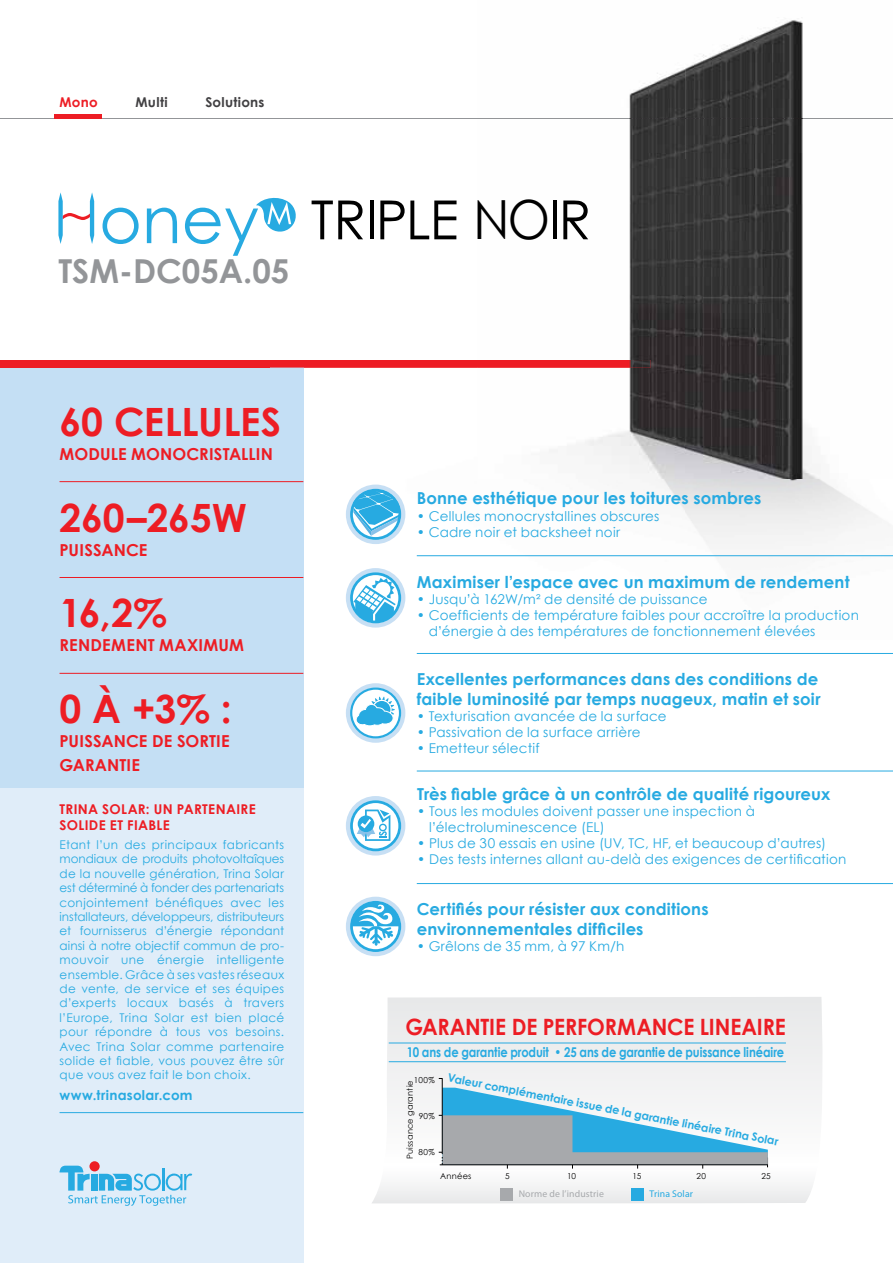
<style>
.page{position:relative;width:893px;height:1263px;background:#fff}
.page>*{position:absolute;margin:0;border:0;box-sizing:border-box;transform-origin:0 0}
.t1{font:54px "Century Gothic";letter-spacing:-.03em;color:#000}
.t2{font:700 39px "Century Gothic";letter-spacing:-.005em;color:#ed1d24}
.t3{font:700 33px "Century Gothic";color:#939598}
.t4{font:700 22.5px "Century Gothic";letter-spacing:-.005em;color:#ed1d24;scale:.94 1}
.t5{font:700 16.5px/19.8px "Century Gothic";letter-spacing:.01em;color:#27aae1}
.t6{font:700 16.5px/24px "Century Gothic";letter-spacing:.01em;color:#ed1d24}
.t7{font:13.5px/16.2px "Century Gothic";letter-spacing:.015em;color:#27aae1}
.t8{font:700 13.5px "Century Gothic";letter-spacing:-.005em;color:#27aae1;scale:.85 1}
.t9{font:700 13.5px/16.2px "Century Gothic";letter-spacing:.025em;color:#ed1d24}
.t10{font:700 13.5px "Century Gothic";letter-spacing:.025em;color:#27aae1}
.t11{font:700 13.5px "Century Gothic";letter-spacing:.02em;color:#414042}
.t12{font:12px/14.4px "Century Gothic";letter-spacing:.03em;color:#27aae1;text-align:justify}
.t13{font:700 11.25px "Century Gothic";color:#27aae1}
.t14{font:9.75px "Myriad Pro";letter-spacing:.015em;color:#a7a9ac}
.t15{font:9.75px "Myriad Pro";letter-spacing:.015em;color:#27aae1}
.t16{font:8.25px "Century Gothic";letter-spacing:.03em;color:#000}
</style>
<div class="page">
<hr style="left:0;top:118px;width:893px;height:1px;background:#939598">
<div style="left:0;top:360px;width:303px;height:903px;background:#e0edf9"></div>
<div style="left:0;top:368px;width:303px;height:419px;background:#c4dff4"></div>
<div style="left:0;top:360px;width:651px;height:8px;background:#ed1d24"></div>
<img style="left:303px;top:20px;width:518px;height:460px">
<img style="left:303px;top:118px;width:518px;height:1px">
<img style="left:270px;top:360px;width:381px;height:8px">
<hr style="left:60px;top:673px;width:243px;height:1px;background:#ed1d24">
<hr style="left:60px;top:481px;width:243px;height:1px;background:#ed1d24">
<hr style="left:60px;top:577px;width:243px;height:1px;background:#ed1d24">
<hr style="left:417px;top:555px;width:476px;height:1px;background:#27aae1">
<hr style="left:417px;top:653px;width:476px;height:1px;background:#27aae1">
<hr style="left:417px;top:771px;width:476px;height:1px;background:#27aae1">
<div style="left:89px;top:1161px;width:11px;height:10px;background:#ed1d24;border-radius:50%"></div>
<svg style="left:59px;top:1166px;width:133px;height:40px"></svg>
<svg style="left:346px;top:568px;width:59px;height:60px"></svg>
<svg style="left:346px;top:485px;width:59px;height:59px"></svg>
<svg style="left:346px;top:683px;width:59px;height:60px"></svg>
<svg style="left:346px;top:796px;width:59px;height:59px"></svg>
<hr style="left:60px;top:1112px;width:243px;height:1px;background:#27aae1">
<svg style="left:372px;top:997px;width:450px;height:206px"></svg>
<hr style="left:442px;top:1078px;width:1px;height:74px;background:#000">
<svg style="left:439px;top:1088px;width:329px;height:80px"></svg>
<hr style="left:389px;top:1043px;width:397px;height:1px;background:#27aae1">
<hr style="left:389px;top:1061px;width:397px;height:1px;background:#27aae1">
<div style="left:500px;top:1188px;width:12px;height:12px;background:#a7a9ac"></div>
<div style="left:631px;top:1188px;width:12px;height:12px;background:#27aae1"></div>
<svg style="left:58px;top:192px;width:36px;height:52px"></svg>
<svg style="left:103px;top:208px;width:36px;height:36px"></svg>
<svg style="left:147px;top:208px;width:30px;height:35px"></svg>
<svg style="left:185px;top:197px;width:111px;height:59px"></svg>
<hr style="left:417px;top:883px;width:476px;height:1px;background:#27aae1">
<svg style="left:346px;top:897px;width:59px;height:59px"></svg>
<div style="left:54px;top:114px;width:48px;height:5px;background:#ed1d24"></div>
<p class="t9" style="left:60px;top:94px;width:40px">Mono</p>
<p class="t11" style="left:136px;top:94px;width:34px">Multi</p>
<p class="t11" style="left:205px;top:94px;width:61px">Solutions</p>
<h3 class="t3" style="left:58px;top:250px;width:232px">TSM-DC05A.05</h3>
<h1 class="t1" style="left:311px;top:187px;width:282px">TRIPLE NOIR</h1>
<h2 class="t2" style="left:60px;top:397px;width:223px">60 CELLULES</h2>
<h3 class="t6" style="left:60px;top:441px;width:215px">MODULE MONOCRISTALLIN</h3>
<h2 class="t2" style="left:60px;top:493px;width:189px">260–265W</h2>
<h3 class="t6" style="left:60px;top:537px;width:89px">PUISSANCE</h3>
<h2 class="t2" style="left:60px;top:589px;width:109px">16,2%</h2>
<h3 class="t6" style="left:60px;top:633px;width:186px">RENDEMENT MAXIMUM</h3>
<h2 class="t2" style="left:60px;top:685px;width:174px">0 À +3% :</h2>
<h3 class="t6" style="left:60px;top:729px;width:172px">PUISSANCE DE SORTIE<br>GARANTIE</h3>
<p class="t9" style="left:60px;top:800px;width:198px">TRINA SOLAR: UN PARTENAIRE<br>SOLIDE ET FIABLE</p>
<p class="t12" style="left:60px;top:837px;width:226px">Etant l’un des principaux fabricants mondiaux de produits photovoltaîques de la nouvelle génération, Trina Solar est déterminé à fonder des partenariats conjointement bénéfiques avec les installateurs, développeurs, distributeurs et fournisserus d’énergie répondant ainsi à notre objectif commun de pro&shy;mouvoir une énergie intelligente ensemble. Grâce à ses vastes réseaux de vente, de service et ses équipes d’experts locaux basés à travers l’Europe, Trina Solar est bien placé pour répondre à tous vos besoins.<br>Avec Trina Solar comme partenaire solide et fiable, vous pouvez être sûr que vous avez fait le bon choix.</p>
<p class="t10" style="left:60px;top:1087px;width:135px">www.trinasolar.com</p>
<h3 class="t5" style="left:417px;top:488px;width:346px">Bonne esthétique pour les toitures sombres</h3>
<p class="t7" style="left:417px;top:507px;width:244px">• Cellules monocrystallines obscures</p>
<p class="t7" style="left:417px;top:523px;width:205px">• Cadre noir et backsheet noir</p>
<h3 class="t5" style="left:417px;top:571px;width:434px">Maximiser l’espace avec un maximum de rendement</h3>
<p class="t7" style="left:417px;top:591px;width:292px">• Jusqu’à 162W/m² de densité de puissance</p>
<p class="t7" style="left:429px;top:607px;width:432px;text-indent:-12px">• Coefficients de température faibles pour accroître la production d’énergie à des températures de fonctionnement élevées</p>
<h3 class="t5" style="left:417px;top:669px;width:405px">Excellentes performances dans des conditions de faible luminosité par temps nuageux, matin et soir</h3>
<p class="t7" style="left:417px;top:708px;width:251px">• Texturisation avancée de la surface</p>
<p class="t7" style="left:417px;top:724px;width:225px">• Passivation de la surface arrière</p>
<p class="t7" style="left:417px;top:740px;width:124px">• Emetteur sélectif</p>
<h3 class="t5" style="left:417px;top:783px;width:415px">Très fiable grâce à un contrôle de qualité rigoureux</h3>
<p class="t7" style="left:429px;top:803px;width:327px;text-indent:-12px">• Tous les modules doivent passer une inspection à l’électroluminescence (EL)</p>
<p class="t7" style="left:417px;top:835px;width:410px">• Plus de 30 essais en usine (UV, TC, HF, et beaucoup d’autres)</p>
<p class="t7" style="left:417px;top:851px;width:431px">• Des tests internes allant au-delà des exigences de certification</p>
<h3 class="t5" style="left:417px;top:898px;width:293px">Certifiés pour résister aux conditions environnementales difficiles</h3>
<p class="t7" style="left:417px;top:938px;width:209px">• Grêlons de 35 mm, à 97 Km/h</p>
<h3 class="t4" style="left:405px;top:1012px;width:406px">GARANTIE DE PERFORMANCE LINEAIRE</h3>
<p class="t8" style="left:407px;top:1043px;width:445px">10 ans de garantie produit • 25 ans de garantie de puissance linéaire</p>
<p class="t13" style="left:449px;top:1070px;width:338px;rotate:11deg">Valeur complémentaire issue de la garantie linéaire Trina Solar</p>
<p class="t16" style="left:440px;top:1171px;width:33px">Années</p>
<p class="t16" style="left:414px;top:1075px;width:23px">100%</p>
<p class="t16" style="left:405px;top:1159px;width:81px;rotate:-90deg">Puissance garantie</p>
<p class="t16" style="left:419px;top:1111px;width:18px">90%</p>
<p class="t16" style="left:418px;top:1147px;width:18px">80%</p>
<p class="t16" style="left:567px;top:1171px;width:11px">10</p>
<p class="t16" style="left:633px;top:1171px;width:10px">15</p>
<p class="t16" style="left:696px;top:1171px;width:11px">20</p>
<p class="t16" style="left:761px;top:1171px;width:11px">25</p>
<p class="t14" style="left:519px;top:1187px;width:87px">Norme de l’industrie</p>
<p class="t15" style="left:650px;top:1187px;width:45px">Trina Solar</p>
<p class="t16" style="left:505px;top:1171px;width:6px">5</p>
</div>
